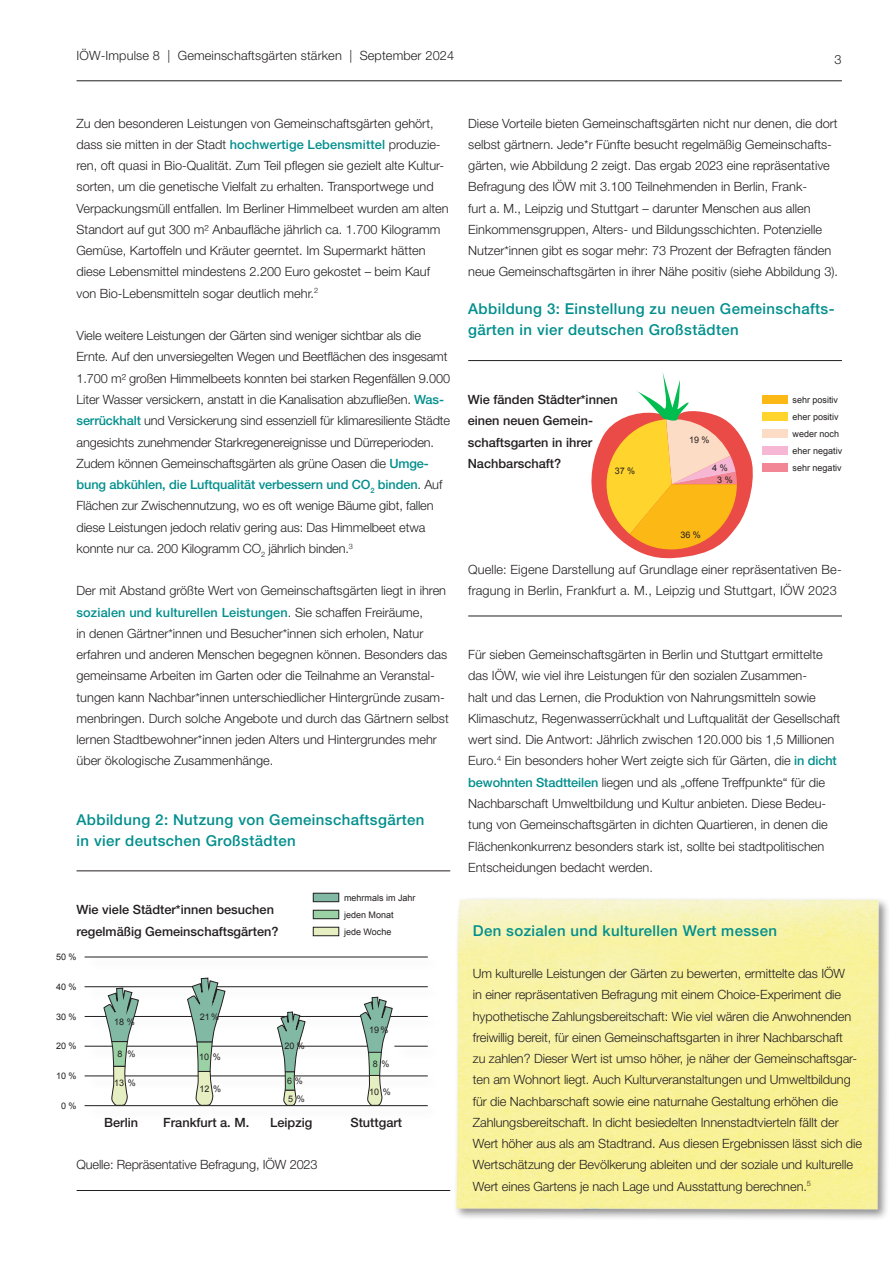
<style>
.page{position:relative;width:893px;height:1263px;background:#fff}
.page>*{position:absolute;margin:0;border:0;box-sizing:border-box;transform-origin:0 0}
.H5_Ü_10_14_hoch{font:500 15px/21px "Helvetica Neue LT Std";letter-spacing:.025em;color:#008f8d}
.H5_Ü_10_14{font:500 15px "Helvetica Neue LT Std";letter-spacing:.025em;color:#008f8d}
.P_Text{font:300 12.75px/21.3px "Helvetica Neue LT Std";color:#231f20}
.P_Text-2{font:500 12.75px/21.3px "Helvetica Neue LT Std";color:#231f20}
.Text_Grafik_grau_links{font:9px "Arial";color:#231f20}
.Text_Grafik_grau_rechts{font:9px "Arial";color:#231f20}
.s1{font-weight:500;color:#008f8d}
</style>
<div class="page">
<hr style="left:77px;top:80px;width:765px;height:1px;background:#231f20">
<div style="left:84px;top:1102px;width:357px;height:19px;background:#231f20;opacity:.5"></div>
<hr style="left:85px;top:1105px;width:343px;height:1px;background:#231f20">
<div style="left:84px;top:1073px;width:357px;height:18px;background:#231f20;opacity:.5"></div>
<hr style="left:85px;top:1076px;width:343px;height:1px;background:#231f20">
<hr style="left:85px;top:1016px;width:343px;height:1px;background:#231f20">
<div style="left:84px;top:1043px;width:310px;height:18px;background:#231f20;opacity:.5"></div>
<hr style="left:85px;top:1046px;width:296px;height:1px;background:#231f20">
<div style="left:84px;top:983px;width:357px;height:19px;background:#231f20;opacity:.5"></div>
<hr style="left:85px;top:986px;width:343px;height:1px;background:#231f20">
<div style="left:84px;top:954px;width:357px;height:18px;background:#231f20;opacity:.5"></div>
<hr style="left:85px;top:957px;width:343px;height:1px;background:#231f20">
<img style="left:431px;top:898px;width:457px;height:321px">
<hr style="left:77px;top:870px;width:373px;height:1px;background:#231f20">
<hr style="left:77px;top:1190px;width:373px;height:1px;background:#231f20">
<div style="left:313px;top:927px;width:26px;height:9px;background:#e6efc1"></div>
<div style="left:313px;top:927px;width:26px;height:9px;border:1px solid #231f20"></div>
<div style="left:313px;top:893px;width:26px;height:9px;background:#82b9a5"></div>
<div style="left:313px;top:893px;width:26px;height:9px;border:1px solid #231f20"></div>
<div style="left:313px;top:910px;width:26px;height:9px;background:#9bd2a5"></div>
<div style="left:313px;top:910px;width:26px;height:9px;border:1px solid #231f20"></div>
<svg style="left:103px;top:988px;width:36px;height:118px"></svg>
<svg style="left:187px;top:978px;width:38px;height:128px"></svg>
<svg style="left:277px;top:1012px;width:28px;height:94px"></svg>
<svg style="left:591px;top:372px;width:162px;height:187px"></svg>
<hr style="left:468px;top:360px;width:374px;height:1px;background:#231f20">
<hr style="left:468px;top:616px;width:374px;height:1px;background:#231f20">
<div style="left:762px;top:429px;width:25px;height:9px;background:#fddcc5"></div>
<div style="left:762px;top:412px;width:25px;height:9px;background:#ffd42c"></div>
<div style="left:762px;top:395px;width:25px;height:9px;background:#fcb814"></div>
<div style="left:762px;top:463px;width:25px;height:9px;background:#f38694"></div>
<div style="left:762px;top:446px;width:25px;height:9px;background:#f6b7d4"></div>
<svg style="left:360px;top:997px;width:32px;height:109px"></svg>
<div style="left:394px;top:1043px;width:47px;height:18px;background:#fdfdfd"></div>
<hr style="left:394px;top:1046px;width:34px;height:1px;background:#231f20">
<p class="P_Text" style="left:77px;top:45px;width:379px">IÖW-Impulse 8 | Gemeinschaftsgärten stärken | September 2024</p>
<p class="P_Text" style="left:834px;top:48px;width:9px">3</p>
<p class="P_Text" style="left:77px;top:112px;width:374px">Zu den besonderen Leistungen von Gemeinschaftsgärten gehört, dass sie mitten in der Stadt <span class="s1">hochwertige Lebensmittel</span> produzie&shy;ren, oft quasi in Bio-Qualität. Zum Teil pflegen sie gezielt alte Kultur&shy;sorten, um die genetische Vielfalt zu erhalten. Transportwege und Verpackungsmüll entfallen. Im Berliner Himmelbeet wurden am alten Standort auf gut 300 m² Anbaufläche jährlich ca. 1.700 Kilogramm Gemüse, Kartoffeln und Kräuter geerntet. Im Supermarkt hätten diese Lebensmittel mindestens 2.200 Euro gekostet – beim Kauf von Bio-Lebensmitteln sogar deutlich mehr.<sup>2</sup></p>
<p class="P_Text" style="left:77px;top:325px;width:375px">Viele weitere Leistungen der Gärten sind weniger sichtbar als die Ernte. Auf den unversiegelten Wegen und Beetflächen des insgesamt 1.700 m² großen Himmelbeets konnten bei starken Regenfällen 9.000<br>Liter Wasser versickern, anstatt in die Kanalisation abzufließen. <span class="s1">Was&shy;serrückhalt</span> und Versickerung sind essenziell für klimaresiliente Städte angesichts zunehmender Starkregenereignisse und Dürreperioden.<br>Zudem können Gemeinschaftsgärten als grüne Oasen die <span class="s1">Umge&shy;bung abkühlen, die Luftqualität verbessern und CO</span><sub>2</sub> <span class="s1">binden</span>. Auf Flächen zur Zwischennutzung, wo es oft wenige Bäume gibt, fallen diese Leistungen jedoch relativ gering aus: Das Himmelbeet etwa konnte nur ca. 200 Kilogramm CO<sub>2</sub> jährlich binden.<sup>3</sup></p>
<p class="P_Text" style="left:77px;top:580px;width:374px">Der mit Abstand größte Wert von Gemeinschaftsgärten liegt in ihren <span class="s1">sozialen und kulturellen Leistungen</span>. Sie schaffen Freiräume,<br>in denen Gärtner*innen und Besucher*innen sich erholen, Natur erfahren und anderen Menschen begegnen können. Besonders das gemeinsame Arbeiten im Garten oder die Teilnahme an Veranstal&shy;tungen kann Nachbar*innen unterschiedlicher Hintergründe zusam&shy;menbringen. Durch solche Angebote und durch das Gärtnern selbst lernen Stadtbewohner*innen jeden Alters und Hintergrundes mehr über ökologische Zusammenhänge.</p>
<p class="H5_Ü_10_14_hoch" style="left:77px;top:809px;width:349px">Abbildung 2: Nutzung von Gemeinschaftsgärten in vier deutschen Großstädten</p>
<p class="Text_Grafik_grau_links" style="left:344px;top:892px;width:73px">mehrmals im Jahr</p>
<p class="P_Text-2" style="left:77px;top:899px;width:203px">Wie viele Städter*innen besuchen regelmäßig Gemeinschaftsgärten?</p>
<p class="Text_Grafik_grau_links" style="left:344px;top:909px;width:51px">jeden Monat</p>
<p class="Text_Grafik_grau_links" style="left:344px;top:926px;width:49px">jede Woche</p>
<p class="Text_Grafik_grau_rechts" style="left:56px;top:951px;width:22px">50 %</p>
<p class="Text_Grafik_grau_rechts" style="left:56px;top:981px;width:22px">40 %</p>
<p class="Text_Grafik_grau_rechts" style="left:56px;top:1010px;width:22px">30 %</p>
<p class="Text_Grafik_grau_rechts" style="left:56px;top:1040px;width:22px">20 %</p>
<p class="Text_Grafik_grau_rechts" style="left:56px;top:1070px;width:22px">10 %</p>
<p class="Text_Grafik_grau_rechts" style="left:61px;top:1100px;width:17px">0 %</p>
<p class="Text_Grafik_grau_links" style="left:114px;top:1016px;width:22px">18 %</p>
<p class="Text_Grafik_grau_links" style="left:200px;top:1011px;width:21px">21%</p>
<p class="Text_Grafik_grau_links" style="left:118px;top:1048px;width:20px">8 %</p>
<p class="Text_Grafik_grau_links" style="left:199px;top:1051px;width:23px">10 %</p>
<p class="Text_Grafik_grau_links" style="left:114px;top:1077px;width:23px">13 %</p>
<p class="Text_Grafik_grau_links" style="left:200px;top:1083px;width:23px">12 %</p>
<p class="Text_Grafik_grau_links" style="left:284px;top:1040px;width:22px">20 %</p>
<p class="Text_Grafik_grau_links" style="left:287px;top:1075px;width:17px">6 %</p>
<p class="Text_Grafik_grau_links" style="left:288px;top:1093px;width:18px">5 %</p>
<p class="Text_Grafik_grau_links" style="left:369px;top:1024px;width:21px">19%</p>
<p class="Text_Grafik_grau_links" style="left:373px;top:1058px;width:18px">8 %</p>
<p class="Text_Grafik_grau_links" style="left:369px;top:1085px;width:23px">10 %</p>
<p class="P_Text-2" style="left:104px;top:1111px;width:36px">Berlin</p>
<p class="P_Text-2" style="left:163px;top:1111px;width:87px">Frankfurt a. M.</p>
<p class="P_Text-2" style="left:270px;top:1111px;width:44px">Leipzig</p>
<p class="P_Text-2" style="left:350px;top:1111px;width:53px">Stuttgart</p>
<p class="P_Text" style="left:77px;top:1154px;width:243px">Quelle: Repräsentative Befragung, IÖW 2023</p>
<p class="P_Text" style="left:468px;top:112px;width:371px">Diese Vorteile bieten Gemeinschaftsgärten nicht nur denen, die dort selbst gärtnern. Jede*r Fünfte besucht regelmäßig Gemeinschafts&shy;gärten, wie Abbildung 2 zeigt. Das ergab 2023 eine repräsentative Befragung des IÖW mit 3.100 Teilnehmenden in Berlin, Frank-<br>furt a. M., Leipzig und Stuttgart – darunter Menschen aus allen Einkommensgruppen, Alters- und Bildungsschichten. Potenzielle Nutzer*innen gibt es sogar mehr: 73 Prozent der Befragten fänden neue Gemeinschaftsgärten in ihrer Nähe positiv (siehe Abbildung 3).</p>
<p class="H5_Ü_10_14_hoch" style="left:468px;top:298px;width:368px">Abbildung 3: Einstellung zu neuen Gemeinschafts&shy;gärten in vier deutschen Großstädten</p>
<p class="P_Text-2" style="left:468px;top:389px;width:151px">Wie fänden Städter*innen einen neuen Gemein&shy;schaftsgarten in ihrer<br>Nachbarschaft?</p>
<p class="Text_Grafik_grau_links" style="left:615px;top:465px;width:22px">37 %</p>
<p class="Text_Grafik_grau_links" style="left:689px;top:434px;width:22px">19 %</p>
<p class="Text_Grafik_grau_links" style="left:712px;top:462px;width:17px">4 %</p>
<p class="Text_Grafik_grau_links" style="left:717px;top:474px;width:17px">3 %</p>
<p class="Text_Grafik_grau_links" style="left:680px;top:529px;width:22px">36 %</p>
<p class="Text_Grafik_grau_links" style="left:793px;top:394px;width:47px">sehr positiv</p>
<p class="Text_Grafik_grau_links" style="left:793px;top:428px;width:48px">weder noch</p>
<p class="Text_Grafik_grau_links" style="left:793px;top:462px;width:51px">sehr negativ</p>
<p class="Text_Grafik_grau_links" style="left:793px;top:411px;width:48px">eher positiv</p>
<p class="Text_Grafik_grau_links" style="left:793px;top:445px;width:51px">eher negativ</p>
<p class="P_Text" style="left:468px;top:559px;width:373px">Quelle: Eigene Darstellung auf Grundlage einer repräsentativen Be&shy;fragung in Berlin, Frankfurt a. M., Leipzig und Stuttgart, IÖW 2023</p>
<p class="P_Text" style="left:468px;top:644px;width:373px">Für sieben Gemeinschaftsgärten in Berlin und Stuttgart ermittelte das IÖW, wie viel ihre Leistungen für den sozialen Zusammen-<br>halt und das Lernen, die Produktion von Nahrungsmitteln sowie Klimaschutz, Regenwasserrückhalt und Luftqualität der Gesellschaft wert sind. Die Antwort: Jährlich zwischen 120.000 bis 1,5 Millionen Euro.<sup>4</sup> Ein besonders hoher Wert zeigte sich für Gärten, die <span class="s1">in dicht bewohnten Stadtteilen</span> liegen und als „offene Treffpunkte“ für die Nachbarschaft Umweltbildung und Kultur anbieten. Diese Bedeu&shy;tung von Gemeinschaftsgärten in dichten Quartieren, in denen die Flächenkonkurrenz besonders stark ist, sollte bei stadtpolitischen Entscheidungen bedacht werden.</p>
<p class="H5_Ü_10_14" style="left:473px;top:921px;width:306px">Den sozialen und kulturellen Wert messen</p>
<p class="P_Text" style="left:473px;top:963px;width:391px">Um kulturelle Leistungen der Gärten zu bewerten, ermittelte das IÖW<br>in einer repräsentativen Befragung mit einem Choice-Experiment die hypothetische Zahlungsbereitschaft: Wie viel wären die Anwohnenden freiwillig bereit, für einen Gemeinschaftsgarten in ihrer Nachbarschaft<br>zu zahlen? Dieser Wert ist umso höher, je näher der Gemeinschaftsgar&shy;ten am Wohnort liegt. Auch Kulturveranstaltungen und Umweltbildung für die Nachbarschaft sowie eine naturnahe Gestaltung erhöhen die Zahlungsbereitschaft. In dicht besiedelten Innenstadtvierteln fällt der Wert höher aus als am Stadtrand. Aus diesen Ergebnissen lässt sich die Wertschätzung der Bevölkerung ableiten und der soziale und kulturelle Wert eines Gartens je nach Lage und Ausstattung berechnen.<sup>5</sup></p>
</div>
